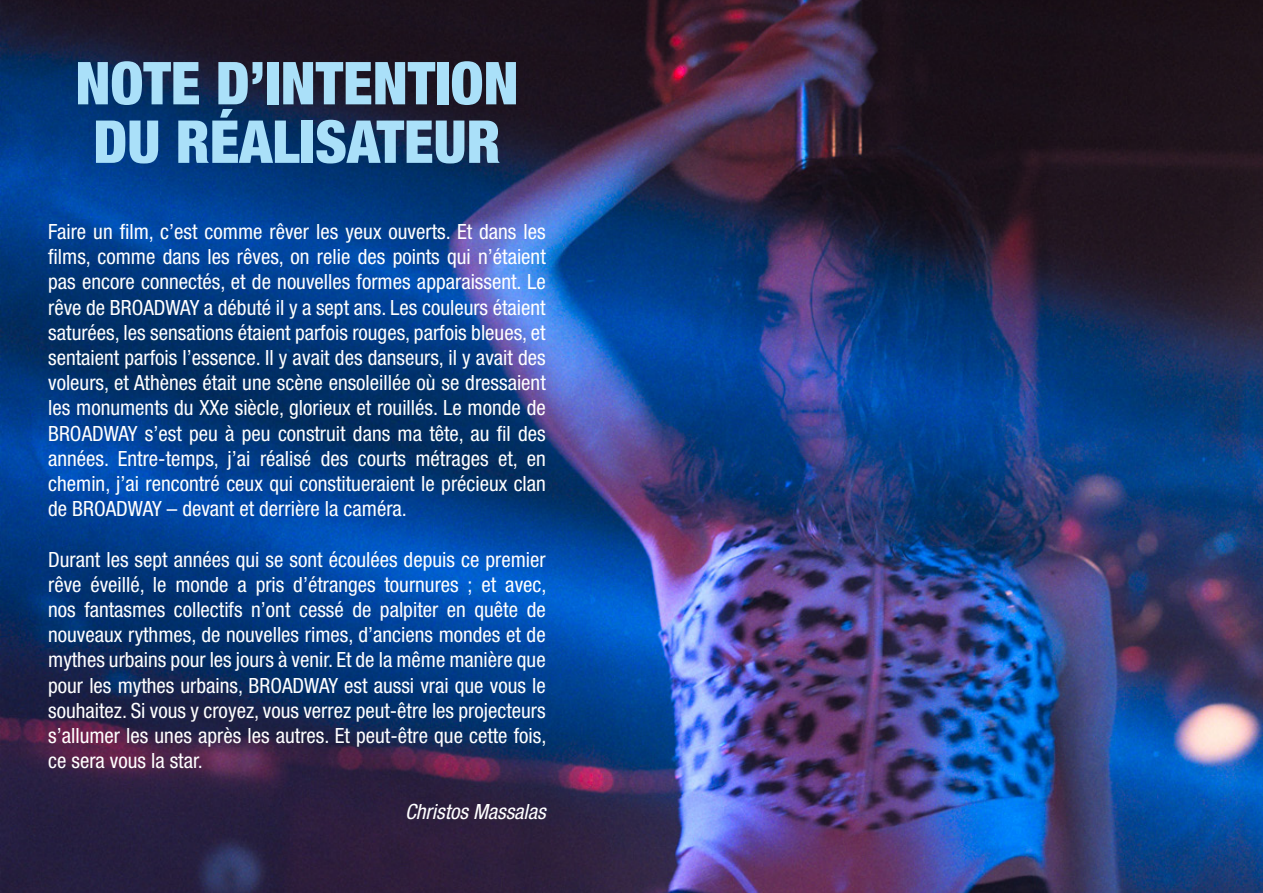
<style>
.page{position:relative;width:1263px;height:893px;background:#fff}
.page>*{position:absolute;margin:0;border:0;box-sizing:border-box;transform-origin:0 0}
.t1{font:900 condensed 59.25px "Helvetica Neue";color:#aae0f9}
.t2{font:condensed 21px/25.2px "Helvetica Neue LT Std";color:#fff;text-align:justify}
.t3{font:italic condensed 21px "Helvetica Neue LT Std";color:#fff}
</style>
<div class="page">
<img style="left:0;top:0;width:1263px;height:893px">
<p class="t1" style="left:75px;top:34px;width:445px">NOTE D’INTENTION</p>
<p class="t1" style="left:93px;top:93px;width:409px">DU RÉALISATEUR</p>
<p class="t2" style="left:48px;top:219px;width:499px">Faire un film, c’est comme rêver les yeux ouverts. Et dans les films, comme dans les rêves, on relie des points qui n’étaient pas encore connectés, et de nouvelles formes apparaissent. Le rêve de BROADWAY a débuté il y a sept ans. Les couleurs étaient saturées, les sensations étaient parfois rouges, parfois bleues, et sentaient parfois l’essence. Il y avait des danseurs, il y avait des voleurs, et Athènes était une scène ensoleillée où se dressaient les monuments du XXe siècle, glorieux et rouillés. Le monde de BROADWAY s’est peu à peu construit dans ma tête, au fil des années. Entre-temps, j’ai réalisé des courts métrages et, en chemin, j’ai rencontré ceux qui constitueraient le précieux clan de BROADWAY – devant et derrière la caméra.</p>
<p class="t2" style="left:48px;top:546px;width:500px">Durant les sept années qui se sont écoulées depuis ce premier rêve éveillé, le monde a pris d’étranges tournures ; et avec, nos fantasmes collectifs n’ont cessé de palpiter en quête de nouveaux rythmes, de nouvelles rimes, d’anciens mondes et de mythes urbains pour les jours à venir. Et de la même manière que pour les mythes urbains, BROADWAY est aussi vrai que vous le souhaitez. Si vous y croyez, vous verrez peut-être les projecteurs s’allumer les unes après les autres. Et peut-être que cette fois, ce sera vous la star.</p>
<p class="t3" style="left:405px;top:799px;width:142px">Christos Massalas</p>
</div>
